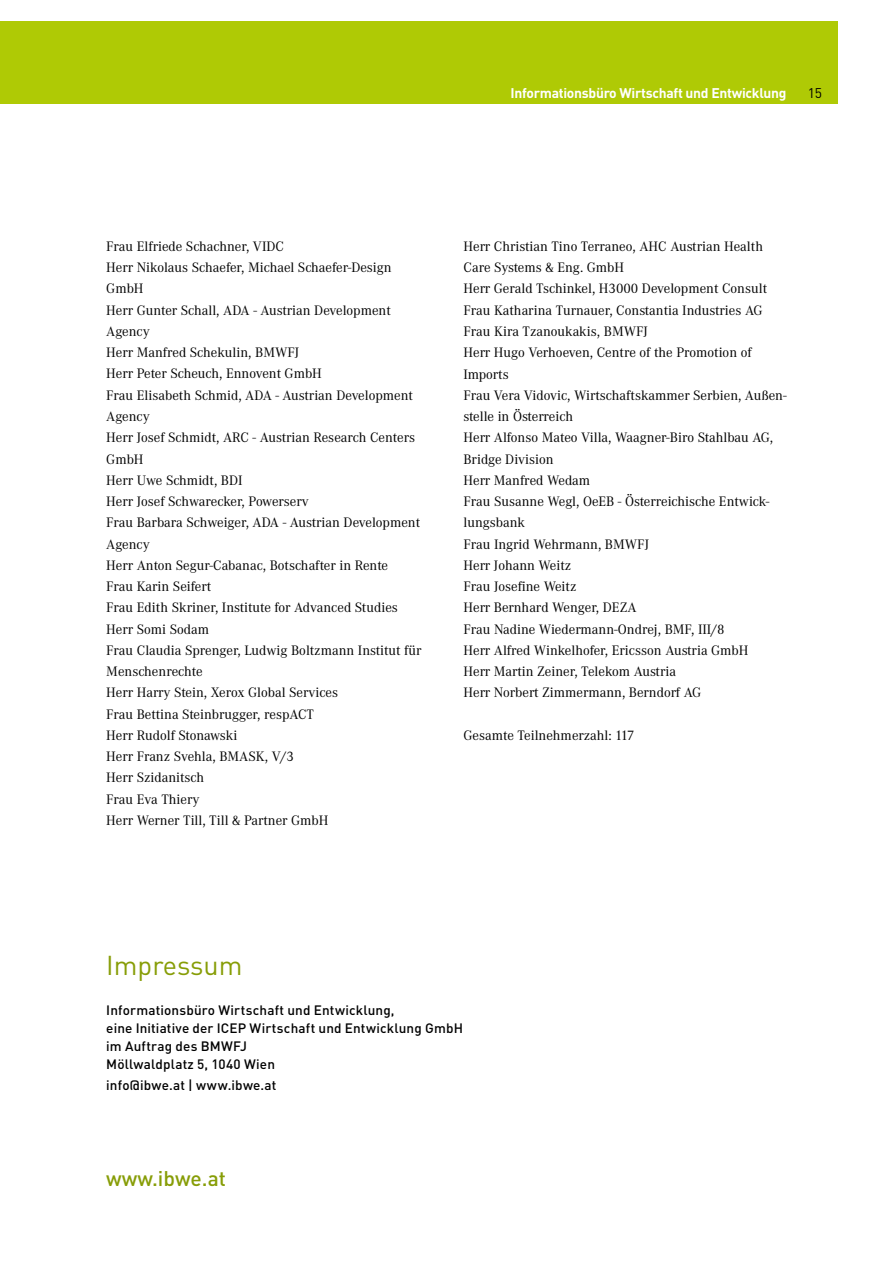
<style>
.page{position:relative;width:893px;height:1263px;background:#fff}
.page>*{position:absolute;margin:0;border:0;box-sizing:border-box;transform-origin:0 0}
.t1{font:27px "DIN";color:#879d07}
.t2{font:500 21px "DIN";color:#879d07}
.t3{font:14.25px/21.3px "Corporate A";color:#000}
.t4{font:700 13.8px "DIN";letter-spacing:-.02em;color:#fff}
.t5{font:13.8px "DIN";color:#000}
.t6{font:500 13.5px/18px "DIN";letter-spacing:.01em;color:#000}
</style>
<div class="page">
<div style="left:0;top:21px;width:838px;height:83px;background:#afca05"></div>
<p class="t4" style="left:511px;top:84px;width:278px">Informationsbüro Wirtschaft und Entwicklung</p>
<p class="t5" style="left:808px;top:84px;width:16px">15</p>
<p class="t3" style="left:106px;top:236px;width:317px">Frau Elfriede Schachner, VIDC<br>Herr Nikolaus Schaefer, Michael Schaefer-Design<br>GmbH<br>Herr Gunter Schall, ADA - Austrian Development<br>Agency<br>Herr Manfred Schekulin, BMWFJ<br>Herr Peter Scheuch, Ennovent GmbH<br>Frau Elisabeth Schmid, ADA - Austrian Development<br>Agency<br>Herr Josef Schmidt, ARC - Austrian Research Centers<br>GmbH<br>Herr Uwe Schmidt, BDI<br>Herr Josef Schwarecker, Powerserv<br>Frau Barbara Schweiger, ADA - Austrian Development<br>Agency<br>Herr Anton Segur-Cabanac, Botschafter in Rente<br>Frau Karin Seifert<br>Frau Edith Skriner, Institute for Advanced Studies<br>Herr Somi Sodam<br>Frau Claudia Sprenger, Ludwig Boltzmann Institut für<br>Menschenrechte<br>Herr Harry Stein, Xerox Global Services<br>Frau Bettina Steinbrugger, respACT<br>Herr Rudolf Stonawski<br>Herr Franz Svehla, BMASK, V/3<br>Herr Szidanitsch<br>Frau Eva Thiery<br>Herr Werner Till, Till &amp; Partner GmbH</p>
<p class="t3" style="left:463px;top:236px;width:325px">Herr Christian Tino Terraneo, AHC Austrian Health Care Systems &amp; Eng. GmbH<br>Herr Gerald Tschinkel, H3000 Development Consult Frau Katharina Turnauer, Constantia Industries AG Frau Kira Tzanoukakis, BMWFJ<br>Herr Hugo Verhoeven, Centre of the Promotion of Imports<br>Frau Vera Vidovic, Wirtschaftskammer Serbien, Außen&shy;stelle in Österreich<br>Herr Alfonso Mateo Villa, Waagner-Biro Stahlbau AG, Bridge Division<br>Herr Manfred Wedam<br>Frau Susanne Wegl, OeEB - Österreichische Entwick&shy;lungsbank<br>Frau Ingrid Wehrmann, BMWFJ<br>Herr Johann Weitz<br>Frau Josefine Weitz<br>Herr Bernhard Wenger, DEZA<br>Frau Nadine Wiedermann-Ondrej, BMF, III/8<br>Herr Alfred Winkelhofer, Ericsson Austria GmbH<br>Herr Martin Zeiner, Telekom Austria<br>Herr Norbert Zimmermann, Berndorf AG</p>
<p class="t3" style="left:463px;top:725px;width:173px">Gesamte Teilnehmerzahl: 117</p>
<h1 class="t1" style="left:106px;top:948px;width:138px">Impressum</h1>
<p class="t6" style="left:106px;top:1000px;width:358px">Informationsbüro Wirtschaft und Entwicklung,<br>eine Initiative der ICEP Wirtschaft und Entwicklung GmbH im Auftrag des BMWFJ<br>Möllwaldplatz 5, 1040 Wien</p>
<p class="t6" style="left:106px;top:1076px;width:172px">info@ibwe.at | www.ibwe.at</p>
<h2 class="t2" style="left:106px;top:1165px;width:121px">www.ibwe.at</h2>
</div>
